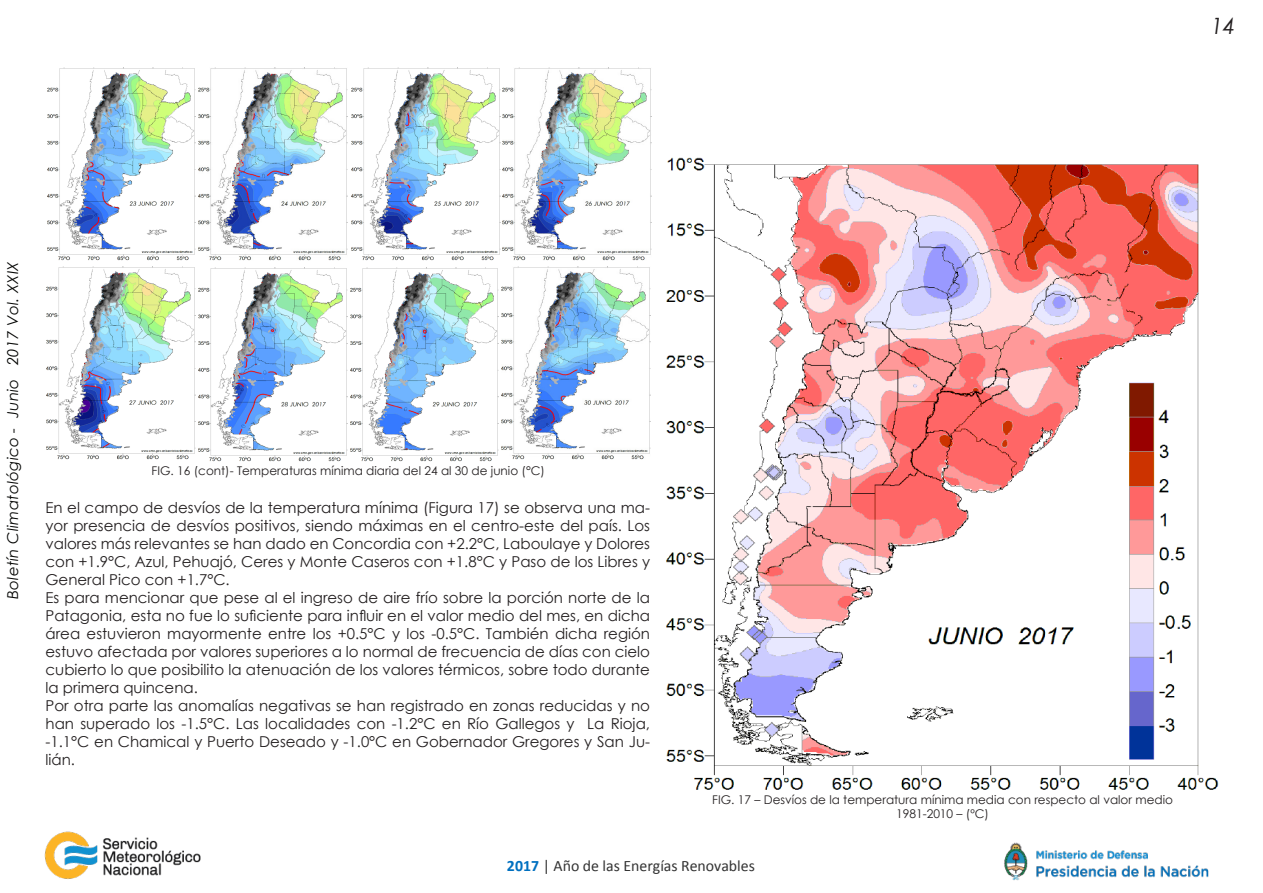
<style>
.page{position:relative;width:1263px;height:893px;background:#fff}
.page>*{position:absolute;margin:0;border:0;box-sizing:border-box;transform-origin:0 0}
.t1{font:italic 22.5px "Century Gothic";color:#231f20}
.t2{font:15.9px "Calibri";color:#333}
.t3{font:15px/18px "Century Gothic";color:#231f20;text-align:justify}
.t4{font:italic 15px "Century Gothic";letter-spacing:.02em;color:#040503}
.t5{font:12px "Century Gothic";color:#231f20}
.s1{font-weight:700;color:#0070c0}
</style>
<div class="page">
<img style="left:44px;top:831px;width:157px;height:48px">
<img style="left:1004px;top:842px;width:205px;height:39px">
<img style="left:666px;top:157px;width:553px;height:633px">
<img style="left:47px;top:67px;width:149px;height:194px">
<img style="left:199px;top:67px;width:149px;height:194px">
<img style="left:351px;top:67px;width:149px;height:194px">
<img style="left:502px;top:67px;width:149px;height:194px">
<img style="left:47px;top:266px;width:148px;height:194px">
<img style="left:198px;top:268px;width:149px;height:193px">
<img style="left:350px;top:268px;width:149px;height:193px">
<img style="left:502px;top:266px;width:149px;height:194px">
<h1 class="t1" style="left:1211px;top:10px;width:26px">14</h1>
<p class="t4" style="left:2px;top:599px;width:339px;rotate:-90deg">Boletín Climatológico - Junio 2017 Vol. XXIX</p>
<p class="t5" style="left:152px;top:462px;width:395px">FIG. 16 (cont)- Temperaturas mínima diaria del 24 al 30 de junio (°C)</p>
<p class="t3" style="left:46px;top:498px;width:606px">En el campo de desvíos de la temperatura mínima (Figura 17) se observa una ma&shy;yor presencia de desvíos positivos, siendo máximas en el centro-este del país. Los valores más relevantes se han dado en Concordia con +2.2°C, Laboulaye y Dolores con +1.9°C, Azul, Pehuajó, Ceres y Monte Caseros con +1.8°C y Paso de los Libres y General Pico con +1.7°C.</p>
<p class="t3" style="left:46px;top:588px;width:606px">Es para mencionar que pese al el ingreso de aire frío sobre la porción norte de la Patagonia, esta no fue lo suficiente para influir en el valor medio del mes, en dicha área estuvieron mayormente entre los +0.5°C y los -0.5°C. También dicha región estuvo afectada por valores superiores a lo normal de frecuencia de días con cielo cubierto lo que posibilito la atenuación de los valores térmicos, sobre todo durante la primera quincena.</p>
<p class="t3" style="left:46px;top:696px;width:606px">Por otra parte las anomalías negativas se han registrado en zonas reducidas y no han superado los -1.5°C. Las localidades con -1.2°C en Río Gallegos y La Rioja, -1.1°C en Chamical y Puerto Deseado y -1.0°C en Gobernador Gregores y San Ju&shy;lián.</p>
<p class="t5" style="left:712px;top:791px;width:462px">FIG. 17 – Desvíos de la temperatura mínima media con respecto al valor medio</p>
<p class="t5" style="left:896px;top:806px;width:94px">1981-2010 – (ºC)</p>
<p class="t2" style="left:550px;top:851px;width:249px"><span class="s1">2017</span> | Año de las Energías Renovabl s</p>
<p class="t2" style="left:507px;top:855px;width:249px"><span class="s1">2017</span> | Año de las Energías Renovables</p>
</div>
